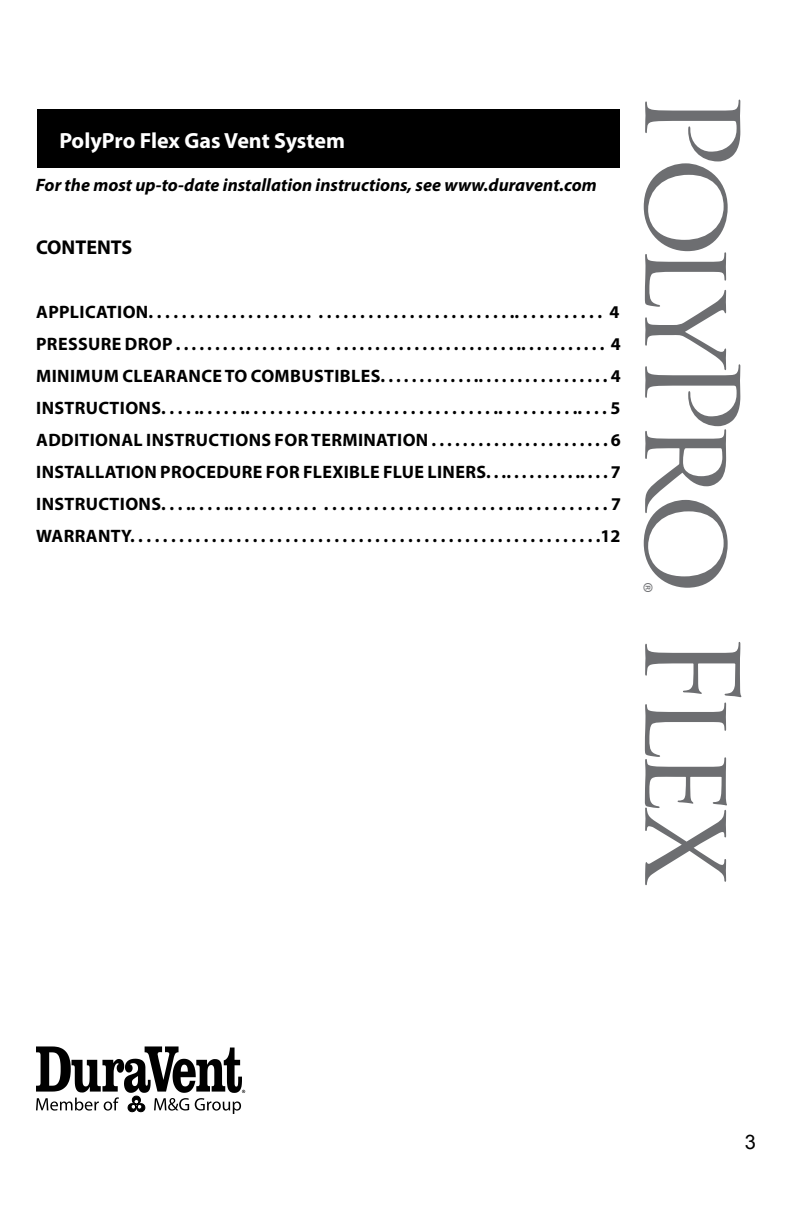
<style>
.page{position:relative;width:792px;height:1224px;background:#fff}
.page>*{position:absolute;margin:0;border:0;box-sizing:border-box;transform-origin:0 0}
.t1{font:126px "Trajan Pro";letter-spacing:-.1em;color:#6d6e71}
.t2{font:300 28px "Myriad Pro";color:#6d6e71}
.t3{font:700 22px "Myriad Pro";color:#fff}
.t4{font:700 20px "Myriad Pro";color:#000}
.t5{font:20px "Arial";color:#000}
.t6{font:700 18px/32px "Myriad Pro";letter-spacing:.02em;color:#000;text-align:justify}
.t7{font:italic 700 18px "Myriad Pro";color:#000}
</style>
<div class="page">
<div style="left:37px;top:109px;width:583px;height:58px;background:#000"></div>
<svg style="left:36px;top:1046px;width:209px;height:68px"></svg>
<p class="t3" style="left:59px;top:127px;width:287px">POLYPRO FLEX GAS VENT SYSTEM</p>
<p class="t7" style="left:36px;top:173px;width:563px">For the most up-to-date installation instructions, see www.duravent.com</p>
<p class="t4" style="left:36px;top:234px;width:26px">CONT</p>
<p class="t4" style="left:86px;top:234px;width:48px">ENTS</p>
<p class="t6" style="left:36px;top:295px;width:586px">APPLICATION. . . . . . . . . . . . . . . . . . . . . . . . . . . . . . . . . . . . . . . . . . . .. . . . . . . . . . . 4<br>PRESSURE DROP . . . . . . . . . . . . . . . . . . . . . . . . . . . . . . . . . . . . . . . . . . . .. . . . . . . . . . . 4<br>MINIMUM CLEARANCE TO COMBUSTIBLES. . . . . . . . . . . . .. . . . . . . . . . . . . . . . . 4<br>INSTRUCTIONS. . . . .. . . . . .. . . . . . . . . . . . . . . . . . . . . . . . . . . . . . .. . . . . . . . . .. . . . 5<br>ADDITIONAL INSTRUCTIONS FOR TERMINATION . . . . . . . . . . . . . . . . . . . . . . . 6<br>INSTALLATION PROCEDURE FOR FLEXIBLE FLUE LINERS. . .. . . . . . . . . .. . . . 7<br>INSTRUCTIONS. . . .. . . . .. . . . . . . . . . . . . . . . . . . . . . . . . . . . . . . . . . .. . . . . . . . . . . 7<br>WARRANTY. . . . . . . . . . . . . . . . . . . . . . . . . . . . . . . . . . . . . . . . . . . . . . . . . . . . . . . . . .12</p>
<h1 class="t1" style="left:771px;top:88px;width:799px;rotate:90deg">PolyPro Flex</h1>
<h2 class="t2" style="left:660px;top:582px;width:13px;rotate:90deg">®</h2>
<p class="t5" style="left:745px;top:1128px;width:13px">3</p>
</div>
